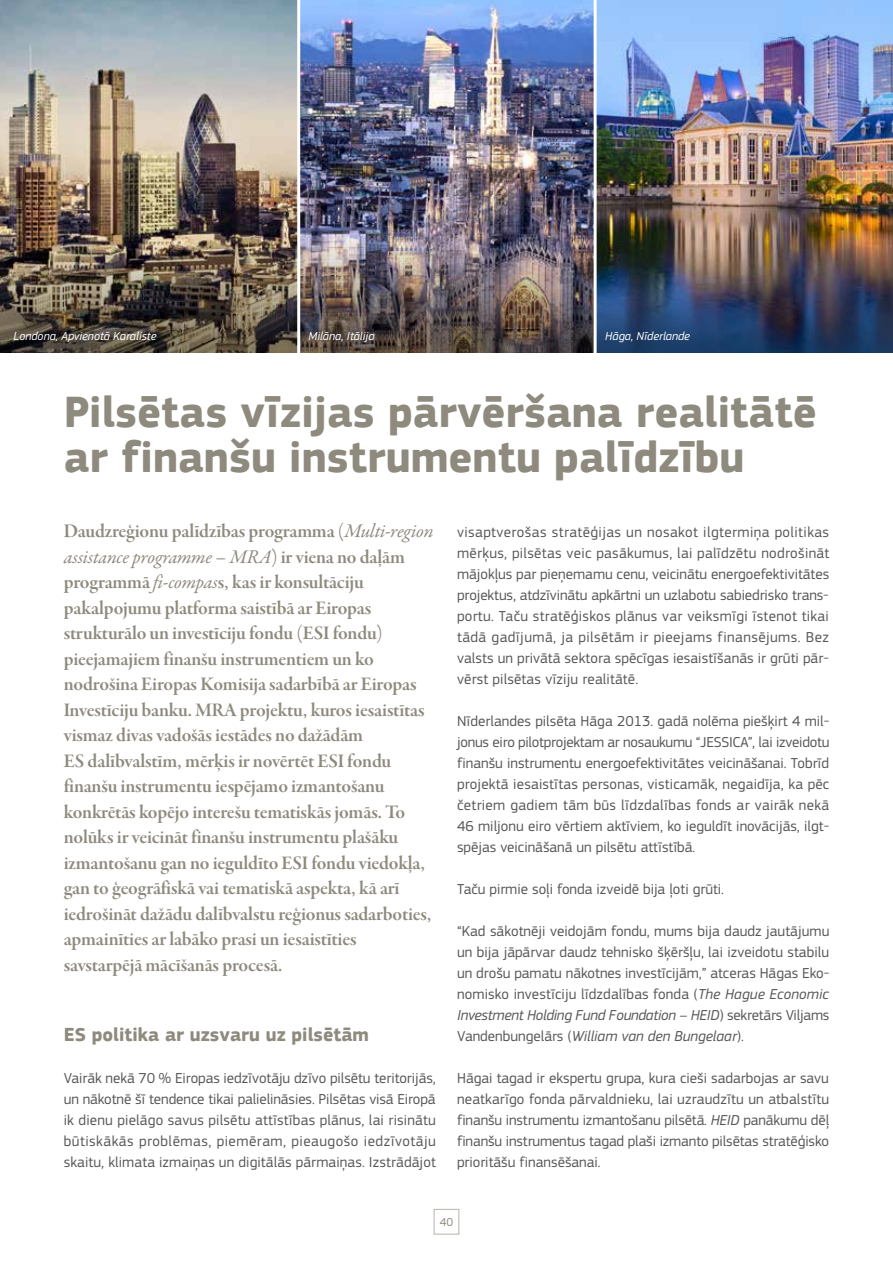
<style>
.page{position:relative;width:893px;height:1263px;background:#fff}
.page>*{position:absolute;margin:0;border:0;box-sizing:border-box;transform-origin:0 0}
.t1{font:700 45px/45px "EC Square Sans Pro";color:#8e8a7e}
.t2{font:19.5px/25.5px "Garamond Premr Pro Smbd Subh";letter-spacing:-.01em;color:#8e8a7e}
.t3{font:italic 19.5px "Garamond Premr Pro";letter-spacing:-.01em;color:#8e8a7e}
.t4{font:700 19.5px "EC Square Sans Pro";color:#8e8a7e}
.t5{font:15px/21px "EC Square Sans Pro";color:#575756;text-align:justify}
.t6{font:italic 12px "EC Square Sans Pro";color:#fff}
.t7{font:12px "EC Square Sans Pro";color:#8e8a7e}
.s1{font-family:"Garamond Premr Pro";font-style:italic}
.s2{font-family:"Garamond Premr Pro Smbd Subh";font-style:normal}
.s3{font-style:italic}
</style>
<div class="page">
<div style="left:434px;top:1209px;width:25px;height:25px;border:1px solid #b9b5ad"></div>
<img style="left:0;top:0;width:893px;height:219px">
<img style="left:0;top:219px;width:893px;height:134px">
<hr style="left:297px;top:0;width:3px;height:355px;background:#fff">
<hr style="left:594px;top:0;width:3px;height:355px;background:#fff">
<p class="t6" style="left:14px;top:329px;width:144px">Londona, Apvienotā Karaliste</p>
<p class="t6" style="left:308px;top:329px;width:68px">Milāna, Itālija</p>
<p class="t6" style="left:605px;top:329px;width:86px">Hāga, Nīderlande</p>
<h1 class="t1" style="left:64px;top:391px;width:754px">Pilsētas vīzijas pārvēršana realitātē ar finanšu instrumentu palīdzību</h1>
<h2 class="t2" style="left:64px;top:519px;width:371px">Daudzreģionu palīdzības programma (<span class="s1">Multi-region</span></h2>
<h2 class="t3" style="left:64px;top:544px;width:343px">assistance programme – MRA<span class="s2">) ir viena no daļām</span></h2>
<p class="t2" style="left:64px;top:570px;width:369px">programmā <span class="s1">fi-compas</span>s, kas ir konsultāciju pakalpojumu platforma saistībā ar Eiropas strukturālo un investīciju fondu (ESI fondu) pieejamajiem finanšu instrumentiem un ko nodrošina Eiropas Komisija sadarbībā ar Eiropas Investīciju banku. MRA projektu, kuros iesaistītas vismaz divas vadošās iestādes no dažādām<br>ES dalībvalstīm, mērķis ir novērtēt ESI fondu finanšu instrumentu iespējamo izmantošanu konkrētās kopējo interešu tematiskās jomās. To nolūks ir veicināt finanšu instrumentu plašāku izmantošanu gan no ieguldīto ESI fondu viedokļa, gan to ģeogrāfiskā vai tematiskā aspekta, kā arī iedrošināt dažādu dalībvalstu reģionus sadarboties, apmainīties ar labāko prasi un iesaistīties savstarpējā mācīšanās procesā.</p>
<h2 class="t4" style="left:64px;top:1023px;width:307px">ES politika ar uzsvaru uz pilsētām</h2>
<p class="t5" style="left:64px;top:1068px;width:374px">Vairāk nekā 70 % Eiropas iedzīvotāju dzīvo pilsētu teritorijās, un nākotnē šī tendence tikai palielināsies. Pilsētas visā Eiropā ik dienu pielāgo savus pilsētu attīstības plānus, lai risinātu būtiskākās problēmas, piemēram, pieaugošo iedzīvotāju skaitu, klimata izmaiņas un digitālās pārmaiņas. Izstrādājot</p>
<p class="t5" style="left:457px;top:522px;width:374px">visaptverošas stratēģijas un nosakot ilgtermiņa politikas mērķus, pilsētas veic pasākumus, lai palīdzētu nodrošināt mājokļus par pieņemamu cenu, veicinātu energoefektivitātes projektus, atdzīvinātu apkārtni un uzlabotu sabiedrisko trans&shy;portu. Taču stratēģiskos plānus var veiksmīgi īstenot tikai tādā gadījumā, ja pilsētām ir pieejams finansējums. Bez valsts un privātā sektora spēcīgas iesaistīšanās ir grūti pār&shy;vērst pilsētas vīziju realitātē.</p>
<p class="t5" style="left:457px;top:711px;width:374px">Nīderlandes pilsēta Hāga 2013. gadā nolēma piešķirt 4 mil&shy;jonus eiro pilotprojektam ar nosaukumu “JESSICA”, lai izveidotu finanšu instrumentu energoefektivitātes veicināšanai. Tobrīd projektā iesaistītas personas, visticamāk, negaidīja, ka pēc četriem gadiem tām būs līdzdalības fonds ar vairāk nekā 46 miljonu eiro vērtiem aktīviem, ko ieguldīt inovācijās, ilgt&shy;spējas veicināšanā un pilsētu attīstībā.</p>
<p class="t5" style="left:457px;top:879px;width:268px">Taču pirmie soļi fonda izveidē bija ļoti grūti.</p>
<p class="t5" style="left:457px;top:921px;width:374px">“Kad sākotnēji veidojām fondu, mums bija daudz jautājumu un bija jāpārvar daudz tehnisko šķēršļu, lai izveidotu stabilu un drošu pamatu nākotnes investīcijām,” atceras Hāgas Eko&shy;nomisko investīciju līdzdalības fonda (<span class="s3">The Hague Economic Investment Holding Fund Foundation – HEID</span>) sekretārs Viljams Vandenbungelārs (<span class="s3">William van den Bungelaar</span>).</p>
<p class="t5" style="left:457px;top:1068px;width:374px">Hāgai tagad ir ekspertu grupa, kura cieši sadarbojas ar savu neatkarīgo fonda pārvaldnieku, lai uzraudzītu un atbalstītu finanšu instrumentu izmantošanu pilsētā. <span class="s3">HEID</span> panākumu dēļ finanšu instrumentus tagad plaši izmanto pilsētas stratēģisko prioritāšu finansēšanai.</p>
<p class="t7" style="left:440px;top:1215px;width:15px">40</p>
</div>
